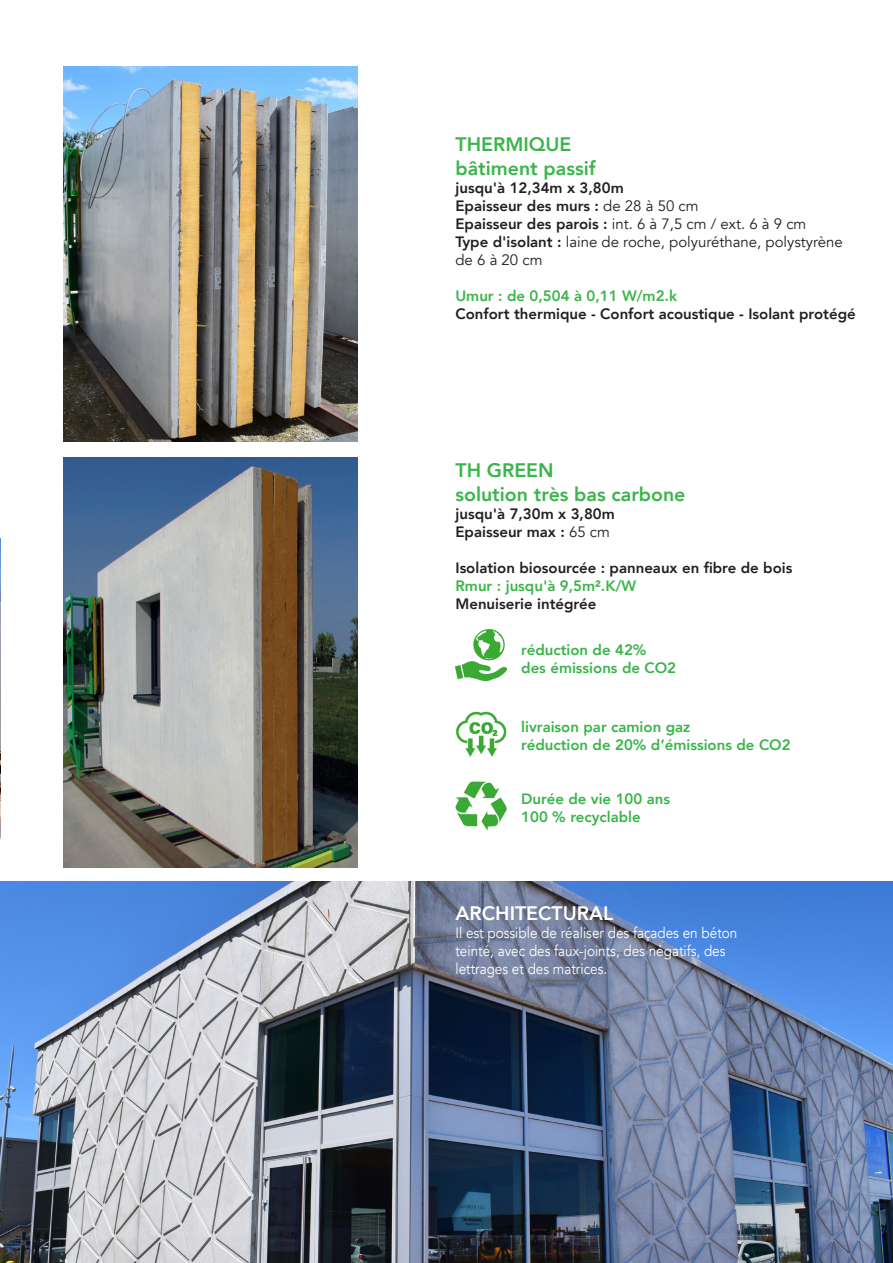
<style>
.page{position:relative;width:893px;height:1263px;background:#fff}
.page>*{position:absolute;margin:0;border:0;box-sizing:border-box;transform-origin:0 0}
.t1{font:800 19.5px "Avenir";color:#3ab54a}
.t2{font:800 19.5px "Avenir";color:#fff}
.t3{font:800 15px "Avenir";color:#231f20}
.t4{font:800 15px "Avenir";color:#3ab54a}
.t5{font:15px/18px "Avenir";color:#fff;scale:.9 1}
.t6{font:15px/18px "Avenir";color:#231f20}
.s1{font-weight:400}
.s2{font-weight:800}
</style>
<div class="page">
<img style="left:0;top:882px;width:893px;height:381px">
<img style="left:0;top:538px;width:1px;height:300px">
<img style="left:64px;top:67px;width:293px;height:374px">
<img style="left:64px;top:458px;width:293px;height:409px">
<img style="left:455px;top:781px;width:51px;height:50px">
<img style="left:456px;top:711px;width:50px;height:46px">
<img style="left:456px;top:630px;width:50px;height:51px">
<p class="t1" style="left:455px;top:129px;width:117px">THERMIQUE</p>
<p class="t1" style="left:455px;top:153px;width:142px">bâtiment passif</p>
<p class="t3" style="left:455px;top:176px;width:170px">jusqu'à 12,34m x 3,80m</p>
<p class="t3" style="left:455px;top:194px;width:245px">Epaisseur des murs : <span class="s1">de 28 à 50 cm</span></p>
<p class="t6" style="left:455px;top:215px;width:352px"><span class="s2">Epaisseur des parois :</span> int. 6 à 7,5 cm / ext. 6 à 9 cm</p>
<p class="t6" style="left:455px;top:233px;width:389px"><span class="s2">Type d'isolant :</span> laine de roche, polyuréthane, polystyrène de 6 à 20 cm</p>
<p class="t4" style="left:455px;top:284px;width:223px">Umur : de 0,504 à 0,11 W/m2.k</p>
<p class="t3" style="left:455px;top:302px;width:402px">Confort thermique - Confort acoustique - Isolant protégé</p>
<p class="t1" style="left:455px;top:455px;width:100px">TH GREEN</p>
<p class="t1" style="left:455px;top:479px;width:232px">solution très bas carbone</p>
<p class="t3" style="left:455px;top:502px;width:161px">jusqu'à 7,30m x 3,80m</p>
<p class="t3" style="left:455px;top:520px;width:156px">Epaisseur max : <span class="s1">65 cm</span></p>
<p class="t3" style="left:455px;top:556px;width:338px">Isolation biosourcée : panneaux en fibre de bois</p>
<p class="t4" style="left:455px;top:574px;width:182px">Rmur : jusqu'à 9,5m².K/W</p>
<p class="t3" style="left:455px;top:592px;width:142px">Menuiserie intégrée</p>
<p class="t4" style="left:521px;top:638px;width:127px">réduction de 42%</p>
<p class="t4" style="left:521px;top:656px;width:156px">des émissions de CO2</p>
<p class="t4" style="left:521px;top:715px;width:171px">livraison par camion gaz</p>
<p class="t4" style="left:521px;top:733px;width:271px">réduction de 20% d’émissions de CO2</p>
<p class="t4" style="left:521px;top:787px;width:150px">Durée de vie 100 ans</p>
<p class="t4" style="left:521px;top:805px;width:121px">100 % recyclable</p>
<p class="t2" style="left:455px;top:898px;width:159px">ARCHITECTURAL</p>
<p class="t5" style="left:455px;top:924px;width:315px">Il est possible de réaliser des façades en béton teinté, avec des faux-joints, des négatifs, des lettrages et des matrices.</p>
</div>
